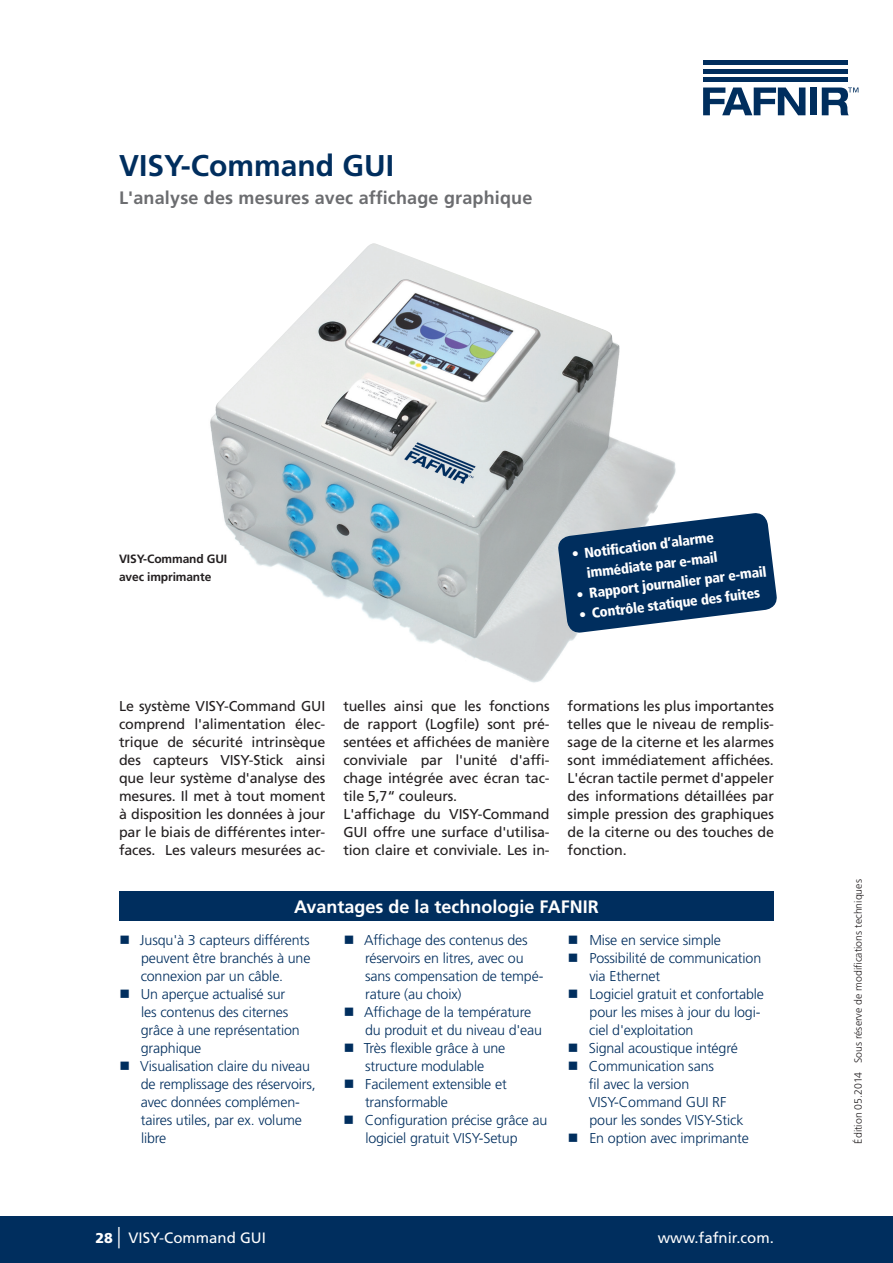
<style>
.page{position:relative;width:893px;height:1263px;background:#fff}
.page>*{position:absolute;margin:0;border:0;box-sizing:border-box;transform-origin:0 0}
.t1{font:700 30px "Frutiger LT Std";color:#002e5e}
.t2{font:700 18px "Frutiger LT Std";letter-spacing:.01em;color:#6c6d70}
.t3{font:700 18px "Frutiger LT Std";color:#fff}
.t4{font:15px "Frutiger LT Std";color:#fff}
.t5{font:300 14.25px/18px "Frutiger LT Std";letter-spacing:-.01em;color:#002e5e}
.t6{font:14.25px/18px "Frutiger LT Std";letter-spacing:-.01em;color:#231f20;text-align:justify}
.t7{font:900 condensed 14.25px/20.2px "Frutiger LT Std";color:#fff;text-align:right}
.t8{font:700 12px/18px "Frutiger LT Std";letter-spacing:-.01em;color:#231f20}
.t9{font:300 10.5px "Frutiger LT Std";color:#231f20}
.s1{font-weight:900;font-size:14.25px}
.s2{font-size:21.3px}
</style>
<div class="page">
<svg style="left:703px;top:88px;width:102px;height:27px"></svg>
<div style="left:810px;top:88px;width:7px;height:27px;background:#002e5e"></div>
<div style="left:703px;top:77px;width:145px;height:5px;background:#002e5e"></div>
<div style="left:703px;top:69px;width:145px;height:5px;background:#002e5e"></div>
<div style="left:703px;top:60px;width:145px;height:5px;background:#002e5e"></div>
<svg style="left:822px;top:88px;width:36px;height:27px"></svg>
<img style="left:210px;top:243px;width:466px;height:440px">
<div style="left:0;top:1216px;width:893px;height:47px;background:#002e5e"></div>
<div style="left:119px;top:891px;width:655px;height:30px;background:#002e5e"></div>
<svg style="left:557px;top:512px;width:220px;height:122px;background:#385b80"></svg>
<h1 class="t1" style="left:119px;top:148px;width:277px">VISY-Command GUI</h1>
<p class="t2" style="left:119px;top:187px;width:415px">L'analyse des mesures avec affichage graphique</p>
<p class="t8" style="left:119px;top:550px;width:110px">VISY-Command GUI avec imprimante</p>
<p class="t7" style="left:570px;top:544px;width:146px;rotate:-7deg">• Notifi cation d’alarme immédiate par e-mail</p>
<p class="t7" style="left:575px;top:584px;width:193px;rotate:-7deg">• Rapport journalier par e-mail</p>
<p class="t7" style="left:578px;top:605px;width:183px;rotate:-7deg">• Contrôle statique des fuites</p>
<p class="t6" style="left:119px;top:697px;width:208px">Le système VISY-Command GUI comprend l'alimentation élec&shy;trique de sécurité intrinsèque des capteurs VISY-Stick ainsi que leur système d'analyse des mesures. Il met à tout moment à disposition les données à jour par le biais de différentes inter&shy;faces. Les valeurs mesurées ac-</p>
<p class="t6" style="left:343px;top:697px;width:208px;text-align:left">tuelles ainsi que les fonctions de rapport (Logfile) sont pré&shy;sentées et affichées de manière conviviale par l'unité d'affi&shy;chage intégrée avec écran tac&shy;tile 5,7“ couleurs.<br>L'affichage du VISY-Command<br>GUI offre une surface d'utilisa&shy;tion claire et conviviale. Les in-</p>
<p class="t6" style="left:568px;top:697px;width:208px">formations les plus importantes telles que le niveau de remplis&shy;sage de la citerne et les alarmes sont immédiatement affichées.<br>L'écran tactile permet d'appeler des informations détaillées par simple pression des graphiques de la citerne ou des touches de fonction.</p>
<p class="t3" style="left:294px;top:896px;width:306px">Avantages de la technologie FAFNIR</p>
<p class="t5" style="left:140px;top:931px;width:177px">Jusqu'à 3 capteurs différents peuvent être branchés à une connexion par un câble.<br>Un aperçue actualisé sur<br>les contenus des citernes grâce à une représentation graphique<br>Visualisation claire du niveau de remplissage des réservoirs, avec données complémen&shy;taires utiles, par ex. volume libre</p>
<p class="t5" style="left:364px;top:931px;width:185px">Affichage des contenus des réservoirs en litres, avec ou sans compensation de tempé&shy;rature (au choix)<br>Affichage de la température du produit et du niveau d'eau<br>Très flexible grâce à une structure modulable<br>Facilement extensible et transformable<br>Configuration précise grâce au logiciel gratuit VISY-Setup</p>
<p class="t5" style="left:589px;top:931px;width:177px">Mise en service simple<br>Possibilité de communication via Ethernet<br>Logiciel gratuit et confortable pour les mises à jour du logi&shy;ciel d'exploitation<br>Signal acoustique intégré<br>Communication sans<br>fil avec la version<br>VISY-Command GUI RF<br>pour les sondes VISY-Stick<br>En option avec imprimante</p>
<p class="t4" style="left:96px;top:1229px;width:172px"><span class="s1">28</span> <span class="s2">|</span> VISY-Command GUI</p>
<p class="t4" style="left:658px;top:1229px;width:118px">www.fafnir.com.</p>
<p class="t9" style="left:852px;top:1143px;width:266px;rotate:-90deg">Édition 05.2014 Sous réserve de modifications techniques</p>
</div>
